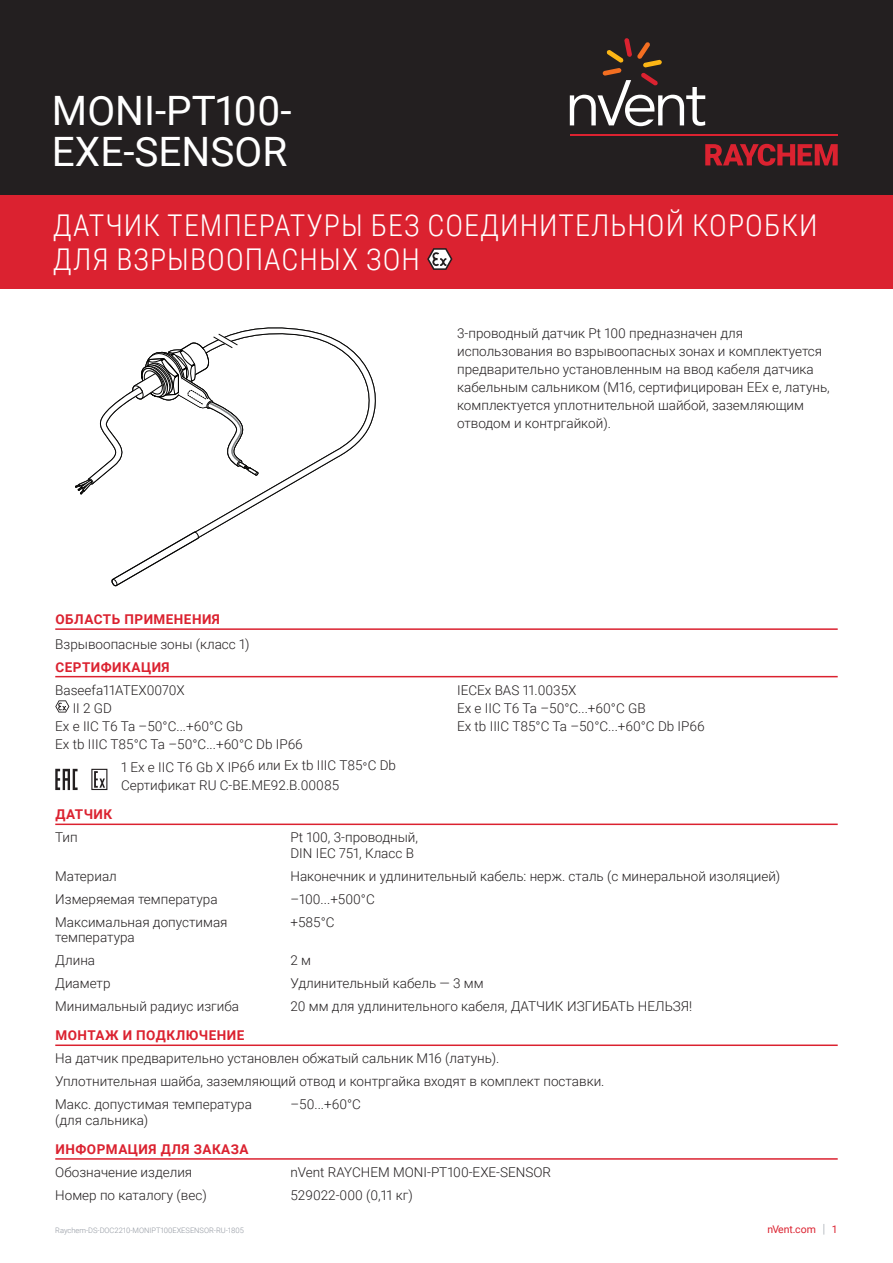
<style>
.page{position:relative;width:893px;height:1263px;background:#fff}
.page>*{position:absolute;margin:0;border:0;box-sizing:border-box;transform-origin:0 0}
.t1{font:40.5px/40.5px "Roboto";color:#fff}
.t2{font:300 30px/33.8px "Roboto Condensed";letter-spacing:.035em;color:#fff}
.t3{font:300 13.5px/18px "Roboto";color:#231f20}
.t4{font:700 13.5px "Roboto";letter-spacing:.035em;color:#db2230}
.t5{font:10.5px "Roboto";color:#db2230}
.t6{font:300 7.5px "Roboto";color:#8f959e}
.s1{font-weight:300;font-size:12.6px;color:#8f959e}
</style>
<div class="page">
<div style="left:0;top:0;width:893px;height:196px;background:#231f20"></div>
<div style="left:0;top:196px;width:893px;height:93px;background:#db2230"></div>
<svg style="left:427px;top:248px;width:25px;height:22px"></svg>
<svg style="left:705px;top:144px;width:133px;height:22px"></svg>
<hr style="left:570px;top:134px;width:268px;height:2px;background:#db2230">
<svg style="left:570px;top:38px;width:135px;height:88px"></svg>
<hr style="left:55px;top:628px;width:783px;height:2px;background:#db2230">
<hr style="left:55px;top:676px;width:783px;height:1px;background:#db2230">
<svg style="left:55px;top:700px;width:14px;height:12px"></svg>
<svg style="left:55px;top:769px;width:23px;height:21px"></svg>
<div style="left:91px;top:769px;width:16px;height:21px;border:1px solid #231f20"></div>
<svg style="left:94px;top:771px;width:11px;height:17px"></svg>
<hr style="left:55px;top:823px;width:783px;height:2px;background:#db2230">
<hr style="left:55px;top:1044px;width:783px;height:2px;background:#db2230">
<hr style="left:55px;top:1158px;width:783px;height:2px;background:#db2230">
<svg style="left:75px;top:327px;width:301px;height:259px"></svg>
<h1 class="t1" style="left:52px;top:89px;width:241px">MONI-PT100-<br>EXE-SENSOR</h1>
<h2 class="t2" style="left:53px;top:208px;width:766px">ДАТЧИК ТЕМПЕРАТУРЫ БЕЗ СОЕДИНИТЕЛЬНОЙ КОРОБКИ<br>ДЛЯ ВЗРЫВООПАСНЫХ ЗОН</h2>
<p class="t3" style="left:457px;top:323px;width:374px">3-проводный датчик Pt 100 предназначен для использования во взрывоопасных зонах и комплектуется предварительно установленным на ввод кабеля датчика кабельным сальником (M16, сертифицирован EEx e, латунь, комплектуется уплотнительной шайбой, заземляющим отводом и контргайкой).</p>
<p class="t4" style="left:56px;top:610px;width:166px">ОБЛАСТЬ ПРИМЕНЕНИЯ</p>
<p class="t3" style="left:55px;top:634px;width:196px">Взрывоопасные зоны (класс 1)</p>
<p class="t4" style="left:56px;top:657px;width:116px">СЕРТИФИКАЦИЯ</p>
<p class="t3" style="left:55px;top:680px;width:131px">Baseefa11ATEX0070X</p>
<p class="t3" style="left:73px;top:698px;width:41px">II 2 GD</p>
<p class="t3" style="left:55px;top:716px;width:189px">Ex e IIC T6 Ta –50°C...+60°C Gb</p>
<p class="t3" style="left:55px;top:734px;width:249px">Ex tb IIIC T85°C Ta –50°C...+60°C Db IP66</p>
<p class="t3" style="left:121px;top:755px;width:276px;line-height:19.5px">1 Ex e IIC T6 Gb X IP66 или Ex tb IIIC T85°C Db<br>Сертификат RU C-BE.ME92.B.00085</p>
<p class="t3" style="left:457px;top:680px;width:249px">IECEx BAS 11.0035X<br>Ex e IIC T6 Ta –50°C...+60°C GB<br>Ex tb IIIC T85°C Ta –50°C...+60°C Db IP66</p>
<p class="t4" style="left:56px;top:805px;width:58px">ДАТЧИК</p>
<p class="t3" style="left:55px;top:828px;width:24px">Тип</p>
<p class="t3" style="left:290px;top:829px;width:129px;line-height:15.8px">Pt 100, 3-проводный,<br>DIN IEC 751, Класс B</p>
<p class="t3" style="left:55px;top:866px;width:63px">Материал</p>
<p class="t3" style="left:290px;top:866px;width:491px">Наконечник и удлинительный кабель: нерж. сталь (с минеральной изоляцией)</p>
<p class="t3" style="left:55px;top:889px;width:164px">Измеряемая температура</p>
<p class="t3" style="left:290px;top:889px;width:86px">–100...+500°C</p>
<p class="t3" style="left:55px;top:913px;width:174px;line-height:15.8px">Максимальная допустимая температура</p>
<p class="t3" style="left:290px;top:912px;width:46px">+585°C</p>
<p class="t3" style="left:55px;top:951px;width:41px">Длина</p>
<p class="t3" style="left:290px;top:951px;width:22px">2 м</p>
<p class="t3" style="left:55px;top:974px;width:57px">Диаметр</p>
<p class="t3" style="left:290px;top:974px;width:195px">Удлинительный кабель — 3 мм</p>
<p class="t3" style="left:55px;top:997px;width:185px">Минимальный радиус изгиба</p>
<p class="t3" style="left:290px;top:997px;width:403px">20 мм для удлинительного кабеля, ДАТЧИК ИЗГИБАТЬ НЕЛЬЗЯ!</p>
<p class="t4" style="left:56px;top:1026px;width:190px">МОНТАЖ И ПОДКЛЮЧЕНИЕ</p>
<p class="t3" style="left:55px;top:1046px;width:551px;line-height:23px">На датчик предварительно установлен обжатый сальник M16 (латунь).<br>Уплотнительная шайба, заземляющий отвод и контргайка входят в комплект поставки.<br>Макс. допустимая температура</p>
<p class="t3" style="left:55px;top:1110px;width:95px">(для сальника)</p>
<p class="t3" style="left:290px;top:1094px;width:72px">–50...+60°C</p>
<p class="t4" style="left:56px;top:1140px;width:195px">ИНФОРМАЦИЯ ДЛЯ ЗАКАЗА</p>
<p class="t3" style="left:55px;top:1162px;width:139px">Обозначение изделия</p>
<p class="t3" style="left:290px;top:1162px;width:262px">nVent RAYCHEM MONI-PT100-EXE-SENSOR</p>
<p class="t3" style="left:55px;top:1185px;width:153px">Номер по каталогу (вес)</p>
<p class="t3" style="left:290px;top:1185px;width:124px">529022-000 (0,11 кг)</p>
<p class="t6" style="left:55px;top:1225px;width:190px">Raychem-DS-DOC2210-MONIPT100EXESENSOR-RU-1805</p>
<p class="t5" style="left:767px;top:1222px;width:72px">nVent.com <span class="s1">|</span> 1</p>
</div>
